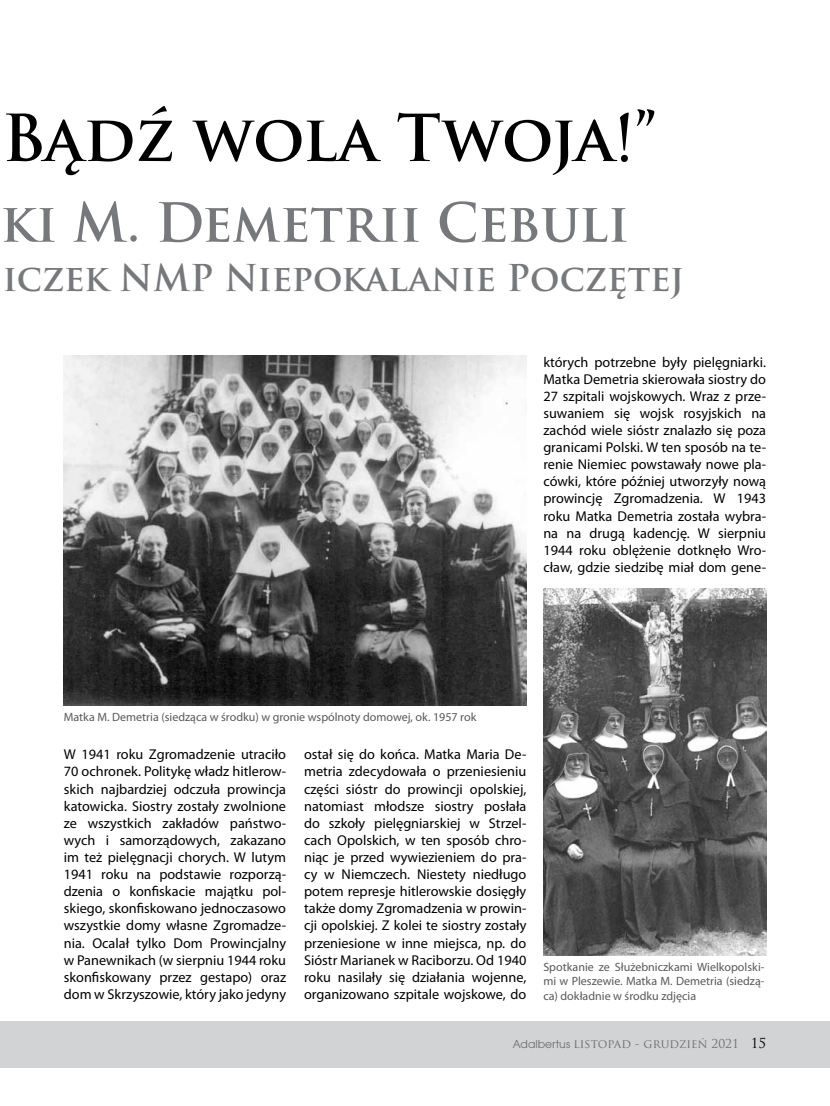
<style>
.page{position:relative;width:830px;height:1106px;background:#fff}
.page>*{position:absolute;margin:0;border:0;box-sizing:border-box;transform-origin:0 0}
.t1{font:700 63px "Trajan Pro";color:#000}
.t2{font:700 52.5px "Trajan Pro";color:#77787b}
.t3{font:700 36px "Trajan Pro";color:#77787b}
.t4{font:14.25px/17.1px "Myriad Pro";color:#000;text-align:justify}
.t5{font:12px/14.4px "Myriad Pro";color:#58595b;text-align:justify}
.t6{font:12px "Trajan Pro";color:#6d6e71}
.s1{font-family:"Avant Gar Got Itc TEE"}
.s2{font-size:13.5px;color:#000}
</style>
<div class="page">
<div style="left:0;top:1020px;width:829px;height:47px;background:#d1d3d4"></div>
<img style="left:64px;top:356px;width:462px;height:349px">
<img style="left:543px;top:589px;width:222px;height:366px">
<h1 class="t1" style="left:2px;top:99px;width:656px">Bądź wola Twoja!”</h1>
<h2 class="t2" style="left:0;top:190px;width:630px">ki M. Demetrii Cebuli</h2>
<h3 class="t3" style="left:3px;top:256px;width:682px">iczek NMP Niepokalanie Poczętej</h3>
<p class="t4" style="left:543px;top:353px;width:224px">których potrzebne były pielęgniarki.<br>Matka Demetria skierowała siostry do 27 szpitali wojskowych. Wraz z prze&shy;suwaniem się wojsk rosyjskich na zachód wiele sióstr znalazło się poza granicami Polski. W ten sposób na te&shy;renie Niemiec powstawały nowe pla&shy;cówki, które później utworzyły nową prowincję Zgromadzenia. W 1943 roku Matka Demetria została wybra&shy;na na drugą kadencję. W sierpniu 1944 roku oblężenie dotknęło Wro&shy;cław, gdzie siedzibę miał dom gene-</p>
<p class="t5" style="left:64px;top:709px;width:414px">Matka M. Demetria (siedząca w środku) w gronie wspólnoty domowej, ok. 1957 rok</p>
<p class="t4" style="left:64px;top:745px;width:224px">W 1941 roku Zgromadzenie utraciło 70 ochronek. Politykę władz hitlerow&shy;skich najbardziej odczuła prowincja katowicka. Siostry zostały zwolnione ze wszystkich zakładów państwo&shy;wych i samorządowych, zakazano im też pielęgnacji chorych. W lutym 1941 roku na podstawie rozporzą&shy;dzenia o konfiskacie majątku pol&shy;skiego, skonfiskowano jednoczasowo wszystkie domy własne Zgromadze&shy;nia. Ocalał tylko Dom Prowincjalny w Panewnikach (w sierpniu 1944 roku skonfiskowany przez gestapo) oraz dom w Skrzyszowie, który jako jedyny</p>
<p class="t4" style="left:304px;top:745px;width:224px">ostał się do końca. Matka Maria De&shy;metria zdecydowała o przeniesieniu części sióstr do prowincji opolskiej, natomiast młodsze siostry posłała do szkoły pielęgniarskiej w Strzel&shy;cach Opolskich, w ten sposób chro&shy;niąc je przed wywiezieniem do pra&shy;cy w Niemczech. Niestety niedługo potem represje hitlerowskie dosięgły także domy Zgromadzenia w prowin&shy;cji opolskiej. Z kolei te siostry zostały przeniesione w inne miejsca, np. do Sióstr Marianek w Raciborzu. Od 1940 roku nasilały się działania wojenne, organizowano szpitale wojskowe, do</p>
<p class="t5" style="left:543px;top:959px;width:222px">Spotkanie ze Służebniczkami Wielkopolski&shy;mi w Pleszewie. Matka M. Demetria (siedzą&shy;ca) dokładnie w środku zdjęcia</p>
<p class="t6" style="left:512px;top:1035px;width:254px"><span class="s1">Adalbertus</span> LISTOPAD - GRUDZIEŃ 2021 <span class="s2">15</span></p>
</div>
